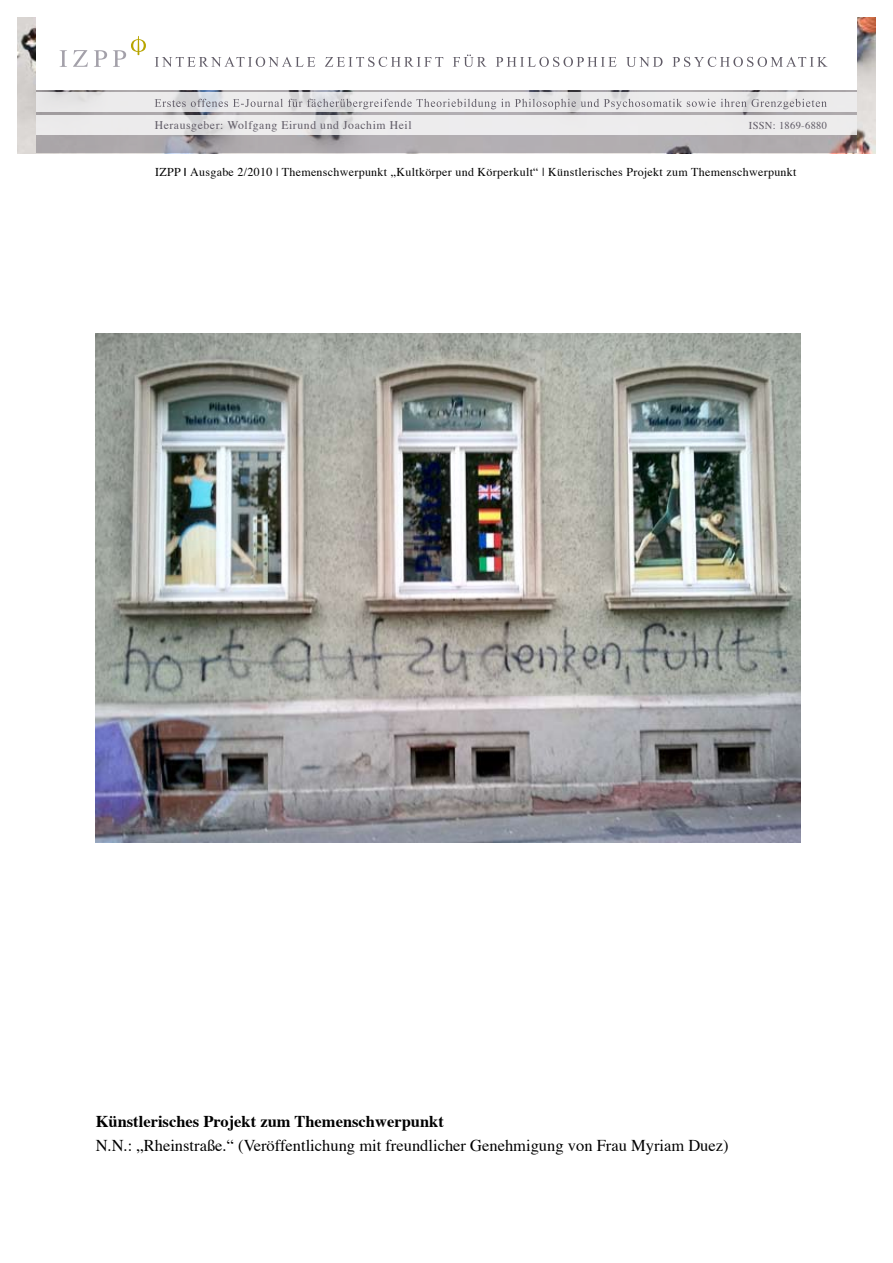
<style>
.page{position:relative;width:893px;height:1263px;background:#fff}
.page>*{position:absolute;margin:0;border:0;box-sizing:border-box;transform-origin:0 0}
.t1{font:16.5px "Times";color:#000}
.t2{font:700 16.5px "Times";color:#000}
.t3{font:12px "Times";letter-spacing:.025em;color:#000}
.t4{font:11.7px "Times";letter-spacing:.05em;color:#605b66}
.t5{font:10.5px "Times";letter-spacing:.03em;color:#605b66}
.s1{font-weight:700}
</style>
<div class="page">
<img style="left:17px;top:17px;width:859px;height:136px">
<svg style="left:36px;top:90px;width:821px;height:63px;background:#aeaaad"></svg>
<svg style="left:36px;top:115px;width:821px;height:19px;background:#eae9ea"></svg>
<svg style="left:36px;top:93px;width:821px;height:19px;background:#e8e7e8"></svg>
<div style="left:36px;top:13px;width:821px;height:77px;background:#fff"></div>
<svg style="left:155px;top:55px;width:673px;height:12px"></svg>
<svg style="left:155px;top:99px;width:672px;height:10px;background:#cfced1"></svg>
<svg style="left:60px;top:50px;width:7px;height:17px"></svg>
<svg style="left:73px;top:50px;width:15px;height:17px"></svg>
<svg style="left:94px;top:50px;width:13px;height:17px"></svg>
<svg style="left:113px;top:36px;width:33px;height:31px"></svg>
<img style="left:96px;top:334px;width:704px;height:509px">
<p class="t4" style="left:155px;top:114px;width:258px">Herausgeber: Wolfgang Eirund und Joachim Heil</p>
<p class="t5" style="left:749px;top:115px;width:80px">ISSN: 1869-6880</p>
<p class="t3" style="left:155px;top:161px;width:643px">IZPP <span class="s1">|</span> Ausgabe 2/2010 | Themenschwerpunkt „Kultkörper und Körperkult“ | Künstlerisches Projekt zum Themenschwerpunkt</p>
<h1 class="t2" style="left:96px;top:1105px;width:350px">Künstlerisches Projekt zum Themenschwerpunkt</h1>
<h1 class="t1" style="left:96px;top:1130px;width:634px">N.N.: „Rheinstraße.“ (Veröffentlichung mit freundlicher Genehmigung von Frau Myriam Duez)</h1>
</div>
